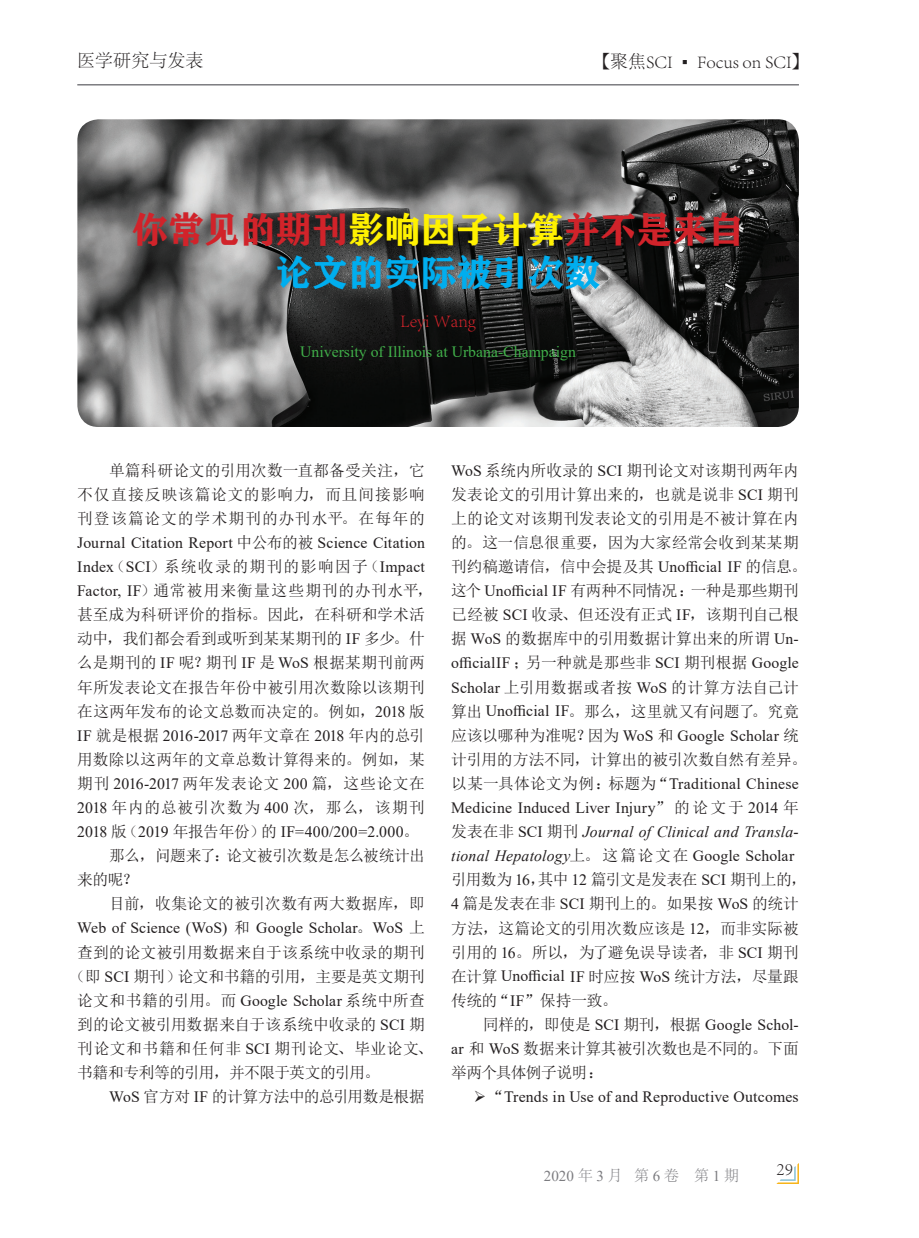
<style>
.page{position:relative;width:919px;height:1238px;background:#fff}
.page>*{position:absolute;margin:0;border:0;box-sizing:border-box;transform-origin:0 0}
.t1{font:36px/43.2px "FZCHSJW GB1 0";color:#d1232a;text-align:center}
.t2{font:300 18px "Adobe Song Std";color:#231f20}
.t3{font:300 18px "Adobe Song Std";color:#d1232a}
.t4{font:15.75px/24.2px "N Sim Sun";color:#231f20}
.t5{font:15.75px/24px "Times New Roman";letter-spacing:.01em;color:#231f20;text-align:justify}
.t6{font:15.75px/24.2px "N Sim Sun";letter-spacing:-.035em;color:#231f20}
.t7{font:15.75px "N Sim Sun";letter-spacing:-.025em;color:#231f20}
.t8{font:15.75px "Times New Roman";color:#40ae49}
.t9{font:15.75px "Times New Roman";letter-spacing:-.045em;color:#231f20}
.t10{font:15.75px "N Sim Sun";letter-spacing:.025em;color:#231f20}
.t11{font:15.75px/24.2px "N Sim Sun";letter-spacing:-.03em;color:#231f20}
.t12{font:15.75px "N Sim Sun";letter-spacing:-.02em;color:#231f20}
.t13{font:15.75px "N Sim Sun";letter-spacing:.04em;color:#231f20}
.t14{font:15px "Times New Roman";color:#7c7c80}
.s1{font-family:"Adobe Fangsong Std";font-weight:400}
.s2{font-family:"Arial Narrow";font-weight:400}
.s3{color:#fff101}
.s4{color:#00aeef}
.s5{font-family:"N Sim Sun"}
.s6{font-family:"Times New Roman"}
.s7{font-style:italic}
.s8{font-family:"Adobe Song Std";font-weight:300}
</style>
<div class="page">
<hr style="left:77px;top:84px;width:721px;height:1px;background:#7c7c80">
<svg style="left:777px;top:1164px;width:21px;height:19px"></svg>
<img style="left:77px;top:119px;width:721px;height:308px">
<p class="t2" style="left:77px;top:51px;width:127px">医学研究与发表</p>
<p class="t2" style="left:592px;top:51px;width:219px"><span class="s1">【</span>聚焦SCI <span class="s2">▪</span> Focus on SCI<span class="s1">】</span></p>
<h1 class="t1" style="left:132px;top:209px;width:613px">你常见的期刊<span class="s3">影响因子计算</span>并不是来自<span class="s4">论文的实际被引次数</span></h1>
<p class="t3" style="left:400px;top:311px;width:77px">Leyi Wang</p>
<p class="t8" style="left:300px;top:341px;width:277px">University of Illinois at Urbana-Champaign</p>
<p class="t4" style="left:77px;top:458px;width:349px;text-align:justify;text-indent:32px">单篇科研论文的引用次数一直都备受关注，它不仅直接反映该篇论文的影响力，而且间接影响刊登该篇论文的学术期刊的办刊水平。在每年的</p>
<p class="t5" style="left:77px;top:530px;width:349px">Journal Citation Report <span class="s5">中公布的被</span> Science Citation</p>
<p class="t4" style="left:77px;top:554px;width:357px"><span class="s6">Index</span>（<span class="s6">SCI</span>）系统收录的期刊的影响因子（<span class="s6">Impact<br>Factor, IF</span>）通常被用来衡量这些期刊的办刊水平，甚至成为科研评价的指标。因此，在科研和学术活动中，我们都会看到或听到某某期刊的 <span class="s6">IF</span> 多少。什么是期刊的 <span class="s6">IF</span> 呢？期刊 <span class="s6">IF</span> 是 <span class="s6">WoS</span> 根据某期刊前两年所发表论文在报告年份中被引用次数除以该期刊在这两年发布的论文总数而决定的。例如，<span class="s6">2018</span> 版</p>
<p class="t9" style="left:77px;top:724px;width:349px">IF <span class="s5">就是根据</span> 2016-2017 <span class="s5">两年文章在</span> 2018 <span class="s5">年内的总引</span></p>
<p class="t4" style="left:77px;top:747px;width:349px;text-align:justify">用数除以这两年的文章总数计算得来的。例如，某期刊 <span class="s6">2016-2017</span> 两年发表论文 <span class="s6">200</span> 篇，这些论文在<span class="s6">2018</span> 年内的总被引次数为 <span class="s6">400</span> 次，那么，该期刊</p>
<p class="t5" style="left:77px;top:819px;width:343px">2018 <span class="s5">版（</span>2019 <span class="s5">年报告年份）的</span> IF=400/200=2.000<span class="s5">。</span></p>
<p class="t11" style="left:77px;top:843px;width:349px;text-indent:32px">那么，问题来了：论文被引次数是怎么被统计出来的呢？</p>
<p class="t4" style="left:109px;top:891px;width:317px">目前，收集论文的被引次数有两大数据库，即</p>
<p class="t5" style="left:77px;top:915px;width:349px">Web of Science (WoS) <span class="s5">和</span> Google Scholar<span class="s5">。</span>WoS <span class="s5">上</span></p>
<p class="t4" style="left:77px;top:939px;width:349px">查到的论文被引用数据来自于该系统中收录的期刊</p>
<p class="t12" style="left:69px;top:968px;width:357px">（即 <span class="s6">SCI</span> 期刊）论文和书籍的引用，主要是英文期刊</p>
<p class="t10" style="left:77px;top:992px;width:349px">论文和书籍的引用。而 <span class="s6">Google Scholar</span> 系统中所查</p>
<p class="t4" style="left:77px;top:1012px;width:349px">到的论文被引用数据来自于该系统中收录的 <span class="s6">SCI</span> 期</p>
<p class="t13" style="left:77px;top:1040px;width:357px">刊论文和书籍和任何非 <span class="s6">SCI</span> 期刊论文、毕业论文、</p>
<p class="t6" style="left:77px;top:1060px;width:304px">书籍和专利等的引用，并不限于英文的引用。</p>
<p class="t7" style="left:109px;top:1088px;width:317px"><span class="s6">WoS</span> 官方对 <span class="s6">IF</span> 的计算方法中的总引用数是根据</p>
<p class="t4" style="left:451px;top:458px;width:357px"><span class="s6">WoS</span> 系统内所收录的 <span class="s6">SCI</span> 期刊论文对该期刊两年内发表论文的引用计算出来的，也就是说非 <span class="s6">SCI</span> 期刊上的论文对该期刊发表论文的引用是不被计算在内的。这一信息很重要，因为大家经常会收到某某期刊约稿邀请信，信中会提及其 <span class="s6">Unofficial IF</span> 的信息。这个 <span class="s6">Unofficial IF</span> 有两种不同情况：一种是那些期刊已经被 <span class="s6">SCI</span> 收录、但还没有正式 <span class="s6">IF</span>，该期刊自己根据 <span class="s6">WoS</span> 的数据库中的引用数据计算出来的所谓 <span class="s6">Un-</span></p>
<p class="t5" style="left:451px;top:650px;width:349px">officialIF <span class="s5">；另一种就是那些非</span> SCI <span class="s5">期刊根据</span> Google</p>
<p class="t4" style="left:451px;top:674px;width:349px"><span class="s6">Scholar</span> 上引用数据或者按 <span class="s6">WoS</span> 的计算方法自己计算出 <span class="s6">Unofficial IF</span>。那么，这里就又有问题了。究竟</p>
<p class="t5" style="left:451px;top:723px;width:349px"><span class="s5">应该以哪种为准呢？因为</span> WoS <span class="s5">和</span> Google Scholar <span class="s5">统</span></p>
<p class="t7" style="left:451px;top:751px;width:357px">计引用的方法不同，计算出的被引次数自然有差异。</p>
<p class="t5" style="left:451px;top:771px;width:349px"><span class="s5">以某一具体论文为例：标题为“</span>Traditional Chinese Medicine Induced Liver Injury<span class="s5">” 的论文于</span> 2014 <span class="s5">年发表在非</span> SCI <span class="s5">期刊</span> <span class="s7">Journal of Clinical and Transla&shy;tional Hepatology</span><span class="s5">上。这篇论文在</span> Google Scholar</p>
<p class="t4" style="left:451px;top:867px;width:357px">引用数为 <span class="s6">16</span>，其中 <span class="s6">12</span> 篇引文是发表在 <span class="s6">SCI</span> 期刊上的，<br><span class="s6">4</span> 篇是发表在非 <span class="s6">SCI</span> 期刊上的。如果按 <span class="s6">WoS</span> 的统计方法，这篇论文的引用次数应该是 <span class="s6">12</span>，而非实际被引用的 <span class="s6">16</span>。所以，为了避免误导读者，非 <span class="s6">SCI</span> 期刊</p>
<p class="t5" style="left:451px;top:963px;width:349px"><span class="s5">在计算</span> Unofficial IF <span class="s5">时应按</span> WoS <span class="s5">统计方法，尽量跟</span></p>
<p class="t4" style="left:451px;top:988px;width:168px">传统的“<span class="s6">IF</span>”保持一致。</p>
<p class="t5" style="left:483px;top:1012px;width:317px"><span class="s5">同样的，即使是</span> SCI <span class="s5">期刊，根据</span> Google Schol-</p>
<p class="t6" style="left:451px;top:1036px;width:349px"><span class="s6">ar</span> 和 <span class="s6">WoS</span> 数据来计算其被引次数也是不同的。下面举两个具体例子说明：</p>
<p class="t5" style="left:488px;top:1084px;width:312px"><span class="s5">“</span>Trends in Use of and Reproductive Outcomes</p>
<p class="t14" style="left:544px;top:1165px;width:196px">2020<span class="s8">年</span>3<span class="s8">月 第</span>6<span class="s8">卷 第</span>1<span class="s8">期</span></p>
<p class="t2" style="left:776px;top:1158px;width:18px">29</p>
</div>
